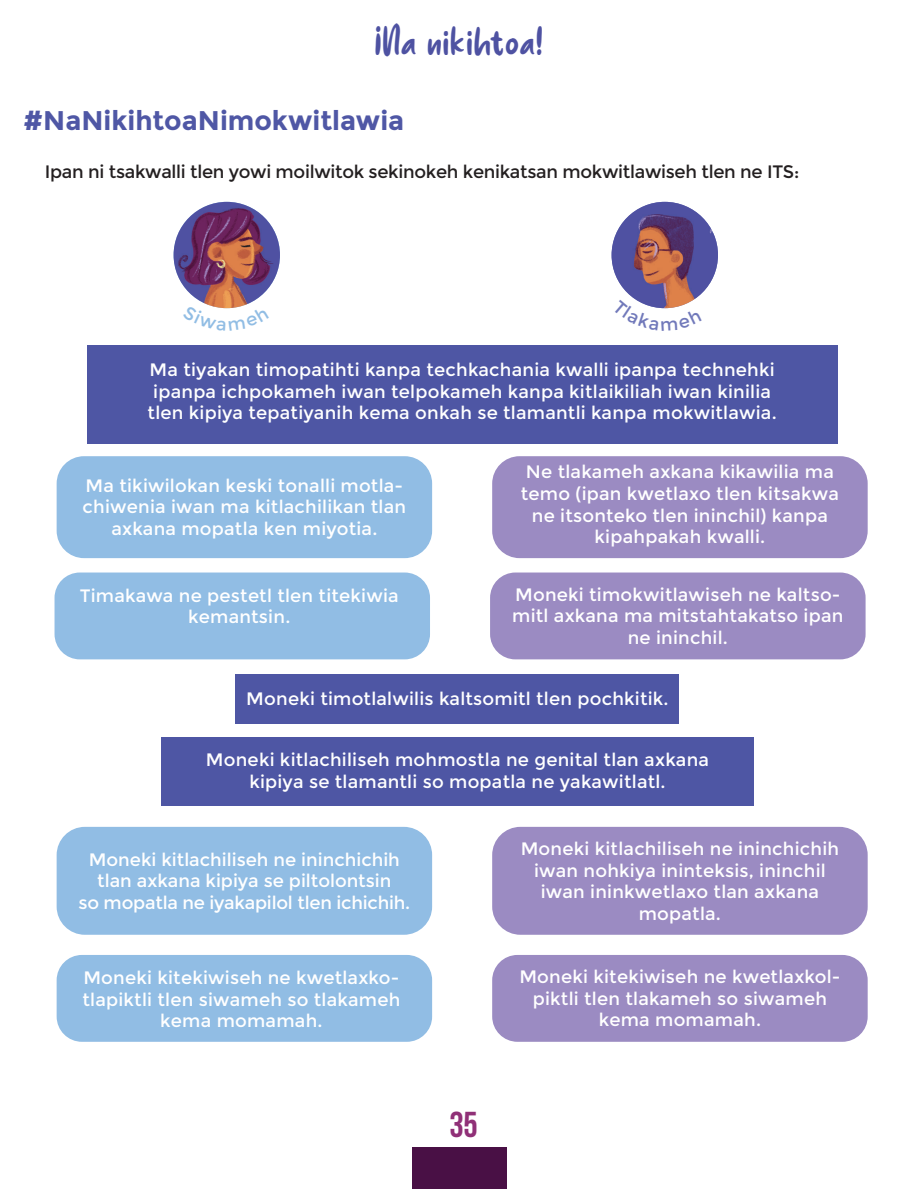
<style>
.page{position:relative;width:915px;height:1191px;background:#fff}
.page>*{position:absolute;margin:0;border:0;box-sizing:border-box;transform-origin:0 0}
.t1{font:45px "sweetpurple";letter-spacing:.01em;color:#4e52a2}
.t2{font:700 36px "Bebas Neue";color:#903077}
.t3{font:700 27px "Montserrat";color:#4f57a5}
.t4{font:18px/21.6px "Montserrat";letter-spacing:.01em;color:#fff;text-align:center}
.t5{font:18px "Montserrat";letter-spacing:-.015em;color:#231f20}
.t6{font:10.5px "Montserrat";letter-spacing:.01em;color:#fff}
</style>
<div class="page">
<div style="left:411px;top:1147px;width:95px;height:41px;background:#491045"></div>
<img style="left:173px;top:202px;width:107px;height:106px;border-radius:53px">
<img style="left:611px;top:202px;width:106px;height:106px;border-radius:53px">
<div style="left:87px;top:345px;width:750px;height:99px;background:#4e56a4"></div>
<div style="left:236px;top:674px;width:442px;height:49px;background:#4e56a4"></div>
<div style="left:161px;top:738px;width:592px;height:68px;background:#4e56a4"></div>
<div style="left:57px;top:456px;width:375px;height:102px;background:#91bde4;border-radius:27px"></div>
<div style="left:492px;top:456px;width:375px;height:102px;background:#9b8bc2;border-radius:27px"></div>
<div style="left:57px;top:827px;width:375px;height:107px;background:#91bde4;border-radius:28px"></div>
<div style="left:492px;top:827px;width:375px;height:107px;background:#9b8bc2;border-radius:28px"></div>
<div style="left:54px;top:572px;width:376px;height:87px;background:#91bde4;border-radius:25px"></div>
<div style="left:490px;top:572px;width:375px;height:87px;background:#9b8bc2;border-radius:25px"></div>
<div style="left:57px;top:955px;width:375px;height:86px;background:#91bde4;border-radius:25px"></div>
<div style="left:492px;top:955px;width:375px;height:86px;background:#9b8bc2;border-radius:25px"></div>
<svg style="left:209px;top:305px;width:36px;height:4px"></svg>
<svg style="left:635px;top:299px;width:60px;height:10px"></svg>
<h1 class="t1" style="left:374px;top:13px;width:170px">¡Na nikihtoa!</h1>
<h3 class="t3" style="left:23px;top:105px;width:382px">#NaNikihtoaNimokwitlawia</h3>
<p class="t5" style="left:45px;top:161px;width:755px">Ipan ni tsakwalli tlen yowi moilwitok sekinokeh kenikatsan mokwitlawiseh tlen ne ITS:</p>
<p class="t4" style="left:147px;top:359px;width:630px">Ma tiyakan timopatihti kanpa techkachania kwalli ipanpa technehki ipanpa ichpokameh iwan telpokameh kanpa kitlaikiliah iwan kinilia tlen kipiya tepatiyanih kema onkah se tlamantli kanpa mokwitlawia.</p>
<p class="t6" style="left:301px;top:397px;width:45px">Semana</p>
<p class="t4" style="left:83px;top:475px;width:325px">Ma tikiwilokan keski tonalli motla&shy;chiwenia iwan ma kitlachilikan tlan axkana mopatla ken miyotia.</p>
<p class="t6" style="left:239px;top:499px;width:45px">Semana</p>
<p class="t4" style="left:520px;top:461px;width:319px">Ne tlakameh axkana kikawilia ma temo (ipan kwetlaxo tlen kitsakwa ne itsonteko tlen ininchil) kanpa kipahpakah kwalli.</p>
<p class="t4" style="left:80px;top:585px;width:320px">Timakawa ne pestetl tlen titekiwia kemantsin.</p>
<p class="t4" style="left:512px;top:584px;width:332px">Moneki timokwitlawiseh ne kaltso&shy;mitl axkana ma mitstahtakatso ipan ne ininchil.</p>
<p class="t4" style="left:246px;top:688px;width:423px">Moneki timotlalwilis kaltsomitl tlen pochkitik.</p>
<p class="t4" style="left:206px;top:749px;width:504px">Moneki kitlachiliseh mohmostla ne genital tlan axkana kipiya se tlamantli so mopatla ne yakawitlatl.</p>
<p class="t4" style="left:78px;top:848px;width:333px">Moneki kitlachiliseh ne ininchichih tlan axkana kipiya se piltolontsin<br>so mopatla ne iyakapilol tlen ichichih.</p>
<p class="t4" style="left:520px;top:838px;width:320px">Moneki kitlachiliseh ne ininchichih iwan nohkiya ininteksis, ininchil iwan ininkwetlaxo tlan axkana mopatla.</p>
<p class="t6" style="left:239px;top:869px;width:45px">Semana</p>
<p class="t4" style="left:82px;top:967px;width:319px">Moneki kitekiwiseh ne kwetlaxko&shy;tlapiktli tlen siwameh so tlakameh kema momamah.</p>
<p class="t4" style="left:519px;top:966px;width:322px">Moneki kitekiwiseh ne kwetlaxkol&shy;piktli tlen tlakameh so siwameh kema momamah.</p>
<h2 class="t2" style="left:449px;top:1105px;width:30px">35</h2>
</div>
